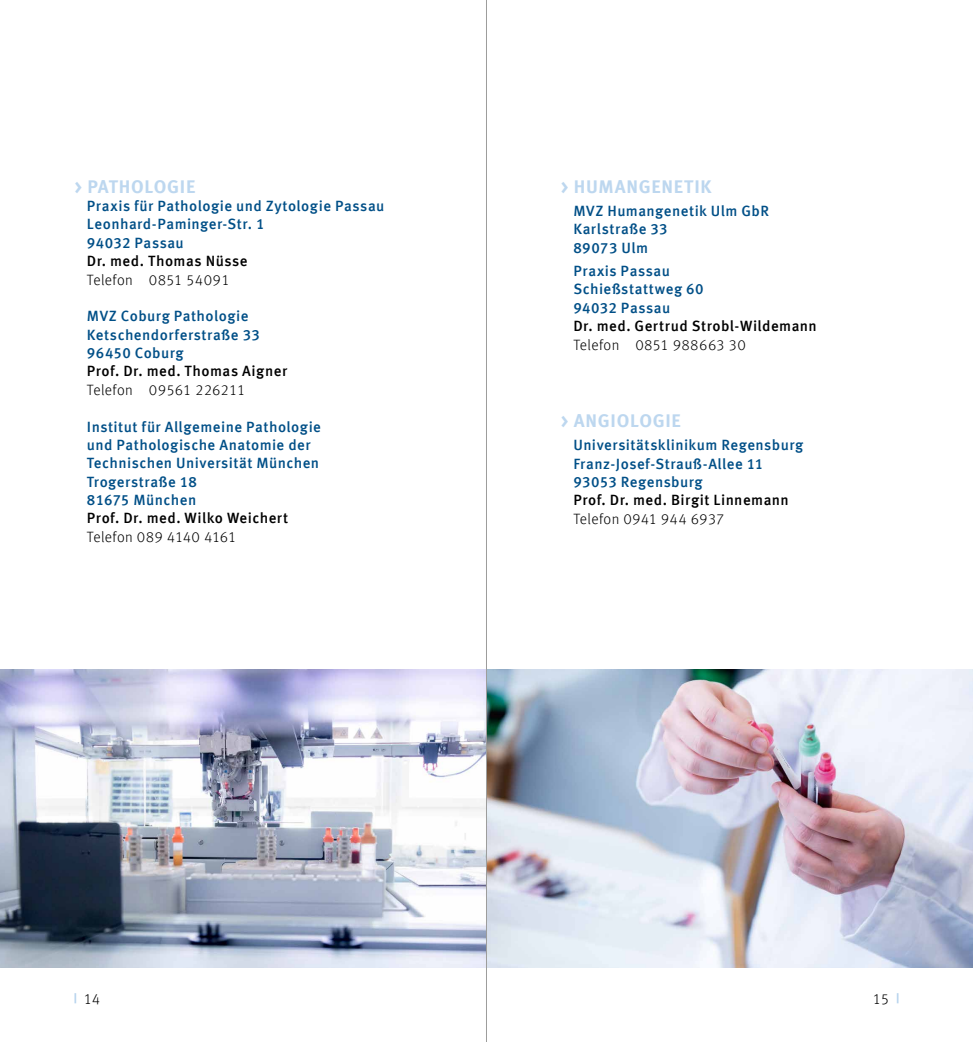
<style>
.page{position:relative;width:973px;height:1042px;background:#fff}
.page>*{position:absolute;margin:0;border:0;box-sizing:border-box;transform-origin:0 0}
.t1{font:700 18.38px "Meta Offc";letter-spacing:.035em;color:#bdd7ef}
.t2{font:500 14.88px/18.4px "Meta Offc";letter-spacing:.03em;color:#004f87}
.t3{font:500 14.88px "Meta Offc";letter-spacing:.03em;color:#000}
.t4{font:300 14.88px "Meta Offc";letter-spacing:.025em;color:#000}
.t5{font:300 14.88px "Meta Offc";letter-spacing:.005em;color:#000}
</style>
<div class="page">
<svg style="left:74px;top:993px;width:2px;height:10px"></svg>
<svg style="left:896px;top:993px;width:2px;height:10px"></svg>
<img style="left:0;top:670px;width:972px;height:297px">
<hr style="left:486px;top:0;width:1px;height:1042px;background:#9d9d9c">
<p class="t1" style="left:74px;top:175px;width:122px">&gt; PATHOLOGIE</p>
<p class="t2" style="left:87px;top:197px;width:299px">Praxis für Pathologie und Zytologie Passau<br>Leonhard-Paminger-Str. 1<br>94032 Passau</p>
<p class="t3" style="left:87px;top:252px;width:162px">Dr. med. Thomas Nüsse</p>
<p class="t4" style="left:87px;top:271px;width:144px">Telefon 0851 54091</p>
<p class="t2" style="left:87px;top:307px;width:174px">MVZ Coburg Pathologie<br>Ketschendorferstraße 33<br>96450 Coburg</p>
<p class="t3" style="left:87px;top:363px;width:202px">Prof. Dr. med. Thomas Aigner</p>
<p class="t5" style="left:87px;top:381px;width:160px">Telefon 09561 226211</p>
<p class="t2" style="left:87px;top:418px;width:235px">Institut für Allgemeine Pathologie und Pathologische Anatomie der<br>Technischen Universität München<br>Trogerstraße 18<br>81675 München</p>
<p class="t3" style="left:87px;top:510px;width:203px">Prof. Dr. med. Wilko Weichert</p>
<p class="t4" style="left:87px;top:528px;width:151px">Telefon 089 4140 4161</p>
<p class="t1" style="left:561px;top:175px;width:152px">&gt; HUMANGENETIK</p>
<p class="t2" style="left:573px;top:202px;width:197px">MVZ Humangenetik Ulm GbR<br>Karlstraße 33<br>89073 Ulm</p>
<p class="t2" style="left:573px;top:262px;width:132px">Praxis Passau<br>Schießstattweg 60<br>94032 Passau</p>
<p class="t3" style="left:573px;top:317px;width:245px">Dr. med. Gertrud Strobl-Wildemann</p>
<p class="t4" style="left:573px;top:336px;width:174px">Telefon 0851 988663 30</p>
<p class="t1" style="left:561px;top:409px;width:121px">&gt; ANGIOLOGIE</p>
<p class="t2" style="left:573px;top:436px;width:231px">Universitätsklinikum Regensburg<br>Franz-Josef-Strauß-Allee 11<br>93053 Regensburg</p>
<p class="t3" style="left:573px;top:491px;width:217px">Prof. Dr. med. Birgit Linnemann</p>
<p class="t4" style="left:573px;top:510px;width:153px">Telefon 0941 944 6937</p>
<p class="t4" style="left:84px;top:991px;width:18px">14</p>
<p class="t4" style="left:872px;top:991px;width:18px">15</p>
</div>
